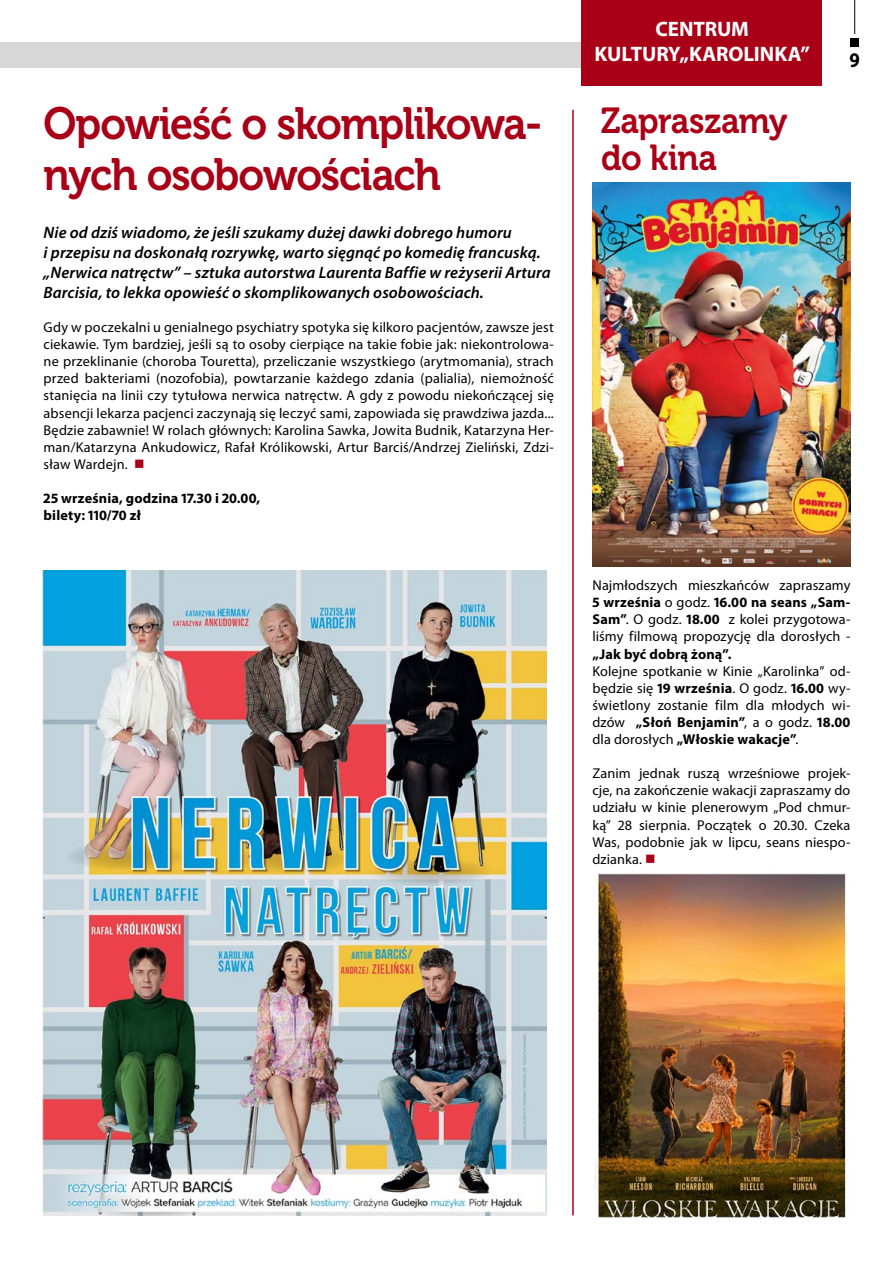
<style>
.page{position:relative;width:893px;height:1263px;background:#fff}
.page>*{position:absolute;margin:0;border:0;box-sizing:border-box;transform-origin:0 0}
.t1{font:45px/51px "Museo 700";letter-spacing:-.03em;color:#a90017;scale:.92 1}
.t2{font:36px/37.5px "Museo 700";letter-spacing:-.015em;color:#a90017;scale:.92 1}
.t3{font:700 21px/25.2px "Myriad Pro";letter-spacing:-.005em;color:#fff;text-align:center}
.t4{font:700 20.85px "Myriad Pro";color:#000;scale:.9 1}
.t5{font:italic 600 16.5px/19.8px "Myriad Pro";letter-spacing:.005em;color:#000}
.t6{font:14.25px/17.1px "Myriad Pro";letter-spacing:.01em;color:#000;text-align:justify}
.t7{font:700 14.25px/17.1px "Myriad Pro";letter-spacing:.01em;color:#000}
.s1{color:#a90017}
.s2{font-weight:700}
</style>
<div class="page">
<div style="left:0;top:43px;width:806px;height:25px;background:#d7d7d7"></div>
<hr style="left:854px;top:0;width:1px;height:34px;background:#000">
<div style="left:850px;top:38px;width:9px;height:9px;background:#000"></div>
<hr style="left:572px;top:110px;width:2px;height:1105px;background:#a90017">
<img style="left:592px;top:183px;width:258px;height:383px">
<img style="left:594px;top:873px;width:252px;height:345px">
<div style="left:581px;top:0;width:241px;height:85px;background:#a90017"></div>
<img style="left:43px;top:570px;width:504px;height:645px">
<h1 class="t1" style="left:44px;top:99px;width:544px">Opowieść o skomplikowa&shy;nych osobowościach</h1>
<p class="t5" style="left:44px;top:223px;width:509px">Nie od dziś wiadomo, że jeśli szukamy dużej dawki dobrego humoru<br>i przepisu na doskonałą rozrywkę, warto sięgnąć po komedię francuską. „Nerwica natręctw” – sztuka autorstwa Laurenta Baffie w reżyserii Artura Barcisia, to lekka opowieść o skomplikowanych osobowościach.</p>
<p class="t6" style="left:44px;top:318px;width:512px">Gdy w poczekalni u genialnego psychiatry spotyka się kilkoro pacjentów, zawsze jest ciekawie. Tym bardziej, jeśli są to osoby cierpiące na takie fobie jak: niekontrolowa&shy;ne przeklinanie (choroba Touretta), przeliczanie wszystkiego (arytmomania), strach przed bakteriami (nozofobia), powtarzanie każdego zdania (palialia), niemożność stanięcia na linii czy tytułowa nerwica natręctw. A gdy z powodu niekończącej się absencji lekarza pacjenci zaczynają się leczyć sami, zapowiada się prawdziwa jazda...<br>Będzie zabawnie! W rolach głównych: Karolina Sawka, Jowita Budnik, Katarzyna Her&shy;man/Katarzyna Ankudowicz, Rafał Królikowski, Artur Barciś/Andrzej Zieliński, Zdzi&shy;sław Wardejn. <span class="s1">■</span></p>
<p class="t7" style="left:44px;top:489px;width:218px">25 września, godzina 17.30 i 20.00, bilety: 110/70 zł</p>
<h3 class="t3" style="left:594px;top:15px;width:217px">CENTRUM<br>KULTURY„KAROLINKA”</h3>
<h2 class="t2" style="left:601px;top:102px;width:204px">Zapraszamy do kina</h2>
<h3 class="t4" style="left:849px;top:46px;width:13px">9</h3>
<p class="t6" style="left:592px;top:576px;width:259px">Najmłodszych mieszkańców zapraszamy <span class="s2">5 września</span> o godz. <span class="s2">16.00 na seans „Sam-Sam”</span>. O godz. <span class="s2">18.00</span> z kolei przygotowa&shy;liśmy filmową propozycję dla dorosłych -</p>
<p class="t7" style="left:592px;top:645px;width:140px">„Jak być dobrą żoną”.</p>
<p class="t6" style="left:592px;top:662px;width:259px">Kolejne spotkanie w Kinie „Karolinka” od&shy;będzie się <span class="s2">19 września</span>. O godz. <span class="s2">16.00</span> wy&shy;świetlony zostanie film dla młodych wi&shy;dzów <span class="s2">„Słoń Benjamin”</span>, a o godz. <span class="s2">18.00 </span>dla dorosłych <span class="s2">„Włoskie wakacje”</span>.</p>
<p class="t6" style="left:592px;top:765px;width:259px">Zanim jednak ruszą wrześniowe projek&shy;cje, na zakończenie wakacji zapraszamy do udziału w kinie plenerowym „Pod chmur&shy;ką” 28 sierpnia. Początek o 20.30. Czeka Was, podobnie jak w lipcu, seans niespo&shy;dzianka. <span class="s1">■</span></p>
</div>
